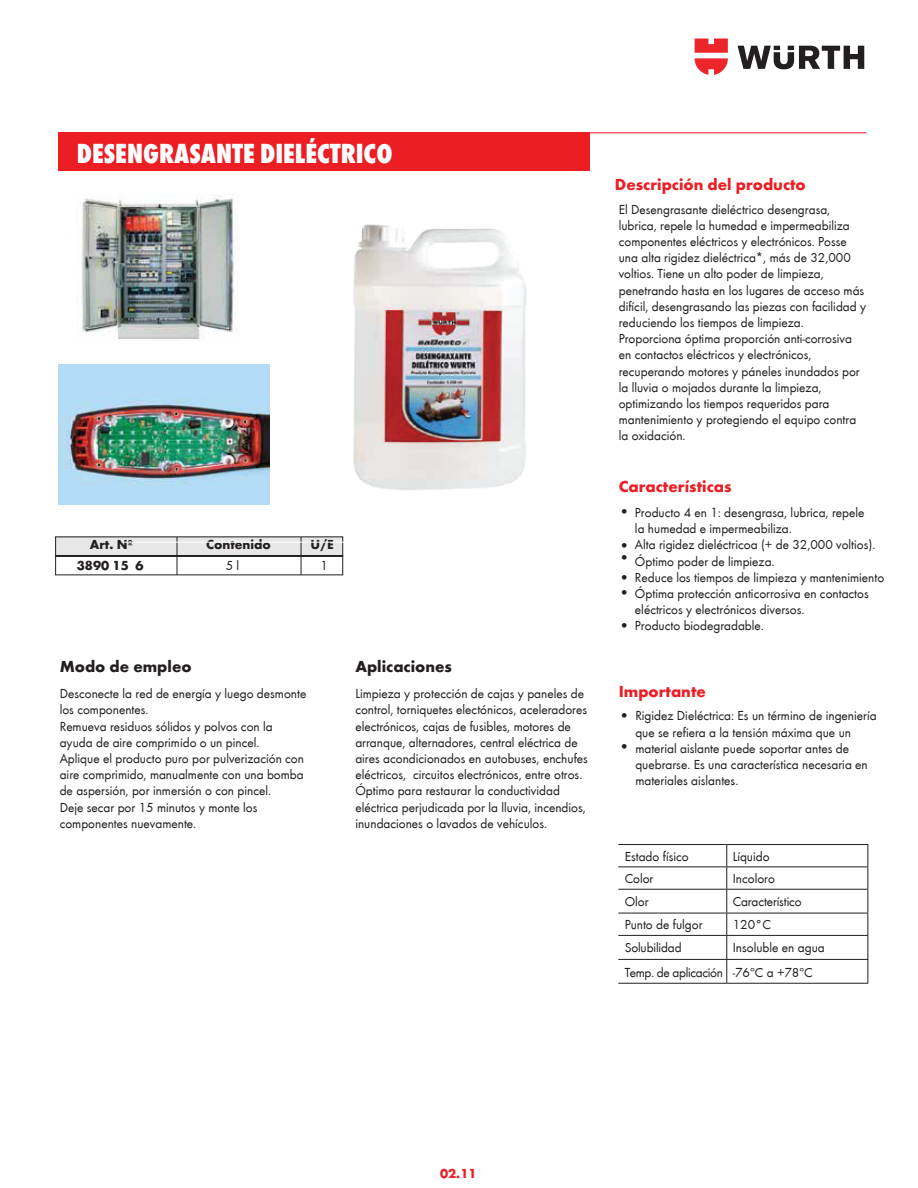
<style>
.page{position:relative;width:918px;height:1188px;background:#fff}
.page>*{position:absolute;margin:0;border:0;box-sizing:border-box;transform-origin:0 0}
.t1{font:800 condensed 28.5px "Wuerth";color:#fff}
.t2{font:700 16.5px "Wuerth";color:#ed1d24}
.t3{font:700 16.5px "Wuerth";color:#231f20}
.t4{font:16.5px/34.5px "Wuerth";color:#231f20}
.t5{font:13.5px/16.2px "Wuerth";color:#231f20}
.t6{font:700 13.5px/21px "Wuerth";color:#231f20;text-align:center}
.t7{font:700 13.5px "Wuerth";color:#ed1d24}
</style>
<div class="page">
<svg style="left:738px;top:46px;width:126px;height:23px"></svg>
<svg style="left:695px;top:39px;width:33px;height:36px"></svg>
<hr style="left:59px;top:132px;width:807px;height:1px;background:#ed1d24">
<div style="left:59px;top:132px;width:531px;height:39px;background:#ed1d24"></div>
<div style="left:55px;top:537px;width:288px;height:19px;background:#e7e7e7"></div>
<hr style="left:55px;top:556px;width:288px;height:1px;background:#231f20">
<hr style="left:301px;top:537px;width:1px;height:38px;background:#231f20">
<hr style="left:177px;top:537px;width:1px;height:38px;background:#231f20">
<svg style="left:726px;top:845px;width:1px;height:90px"></svg>
<hr style="left:726px;top:936px;width:1px;height:47px;background:#231f20">
<hr style="left:618px;top:844px;width:109px;height:1px;background:#231f20">
<hr style="left:727px;top:844px;width:141px;height:1px;background:#231f20">
<hr style="left:618px;top:867px;width:109px;height:1px;background:#231f20">
<hr style="left:727px;top:867px;width:141px;height:1px;background:#231f20">
<hr style="left:618px;top:889px;width:109px;height:1px;background:#231f20">
<hr style="left:727px;top:889px;width:141px;height:1px;background:#231f20">
<hr style="left:618px;top:913px;width:109px;height:1px;background:#231f20">
<hr style="left:727px;top:913px;width:141px;height:1px;background:#231f20">
<svg style="left:867px;top:845px;width:1px;height:90px"></svg>
<hr style="left:618px;top:935px;width:109px;height:1px;background:#231f20">
<hr style="left:727px;top:935px;width:141px;height:1px;background:#231f20">
<hr style="left:618px;top:959px;width:109px;height:1px;background:#231f20">
<hr style="left:727px;top:959px;width:141px;height:1px;background:#231f20">
<hr style="left:867px;top:936px;width:1px;height:47px;background:#231f20">
<hr style="left:618px;top:983px;width:109px;height:1px;background:#231f20">
<hr style="left:727px;top:983px;width:141px;height:1px;background:#231f20">
<img style="left:353px;top:224px;width:174px;height:266px">
<hr style="left:122px;top:542px;width:233px;height:1px;background:#fff">
<img style="left:81px;top:195px;width:158px;height:144px">
<img style="left:59px;top:364px;width:210px;height:140px">
<h1 class="t1" style="left:77px;top:133px;width:317px">DESENGRASANTE DIELÉCTRICO</h1>
<p class="t6" style="left:77px;top:533px;width:68px">Art. Nº<br>3890 15 6</p>
<p class="t6" style="left:311px;top:533px;width:25px">U/E</p>
<p class="t6" style="left:206px;top:533px;width:66px">Contenido</p>
<p class="t5" style="left:226px;top:557px;width:15px">5 l</p>
<p class="t5" style="left:320px;top:557px;width:9px">1</p>
<p class="t3" style="left:60px;top:654px;width:133px">Modo de empleo</p>
<p class="t5" style="left:60px;top:685px;width:248px">Desconecte la red de energía y luego desmonte los componentes.<br>Remueva residuos sólidos y polvos con la ayuda de aire comprimido o un pincel.<br>Aplique el producto puro por pulverización con aire comprimido, manualmente con una bomba de aspersión, por inmersión o con pincel.<br>Deje secar por 15 minutos y monte los componentes nuevamente.</p>
<p class="t3" style="left:355px;top:654px;width:98px">Aplicaciones</p>
<p class="t5" style="left:355px;top:685px;width:234px">Limpieza y protección de cajas y paneles de control, torniquetes electónicos, aceleradores electrónicos, cajas de fusibles, motores de arranque, alternadores, central eléctrica de aires acondicionados en autobuses, enchufes eléctricos, circuitos electrónicos, entre otros.<br>Óptimo para restaurar la conductividad eléctrica perjudicada por la lluvia, incendios, inundaciones o lavados de vehículos.</p>
<p class="t2" style="left:615px;top:172px;width:192px">Descripción del producto</p>
<p class="t5" style="left:619px;top:200px;width:249px">El Desengrasante dieléctrico desengrasa, lubrica, repele la humedad e impermeabiliza componentes eléctricos y electrónicos. Posse una alta rigidez dieléctrica*, más de 32,000 voltios. Tiene un alto poder de limpieza, penetrando hasta en los lugares de acceso más difícil, desengrasando las piezas con facilidad y reduciendo los tiempos de limpieza.<br>Proporciona óptima proporción anti-corrosiva en contactos eléctricos y electrónicos, recuperando motores y páneles inundados por la lluvia o mojados durante la limpieza, optimizando los tiempos requeridos para mantenimiento y protegiendo el equipo contra la oxidación.</p>
<p class="t2" style="left:619px;top:475px;width:114px">Características</p>
<p class="t4" style="left:619px;top:493px;width:13px">• •</p>
<p class="t4" style="left:619px;top:559px;width:13px">•</p>
<p class="t4" style="left:619px;top:540px;width:13px">•</p>
<p class="t4" style="left:619px;top:574px;width:13px">•</p>
<p class="t4" style="left:619px;top:607px;width:13px">•</p>
<p class="t5" style="left:635px;top:504px;width:251px">Producto 4 en 1: desengrasa, lubrica, repele<br>la humedad e impermeabiliza.<br>Alta rigidez dieléctricoa (+ de 32,000 voltios).<br>Óptimo poder de limpieza.<br>Reduce los tiempos de limpieza y mantenimiento Óptima protección anticorrosiva en contactos eléctricos y electrónicos diversos.<br>Producto biodegradable.</p>
<p class="t2" style="left:619px;top:680px;width:89px">Importante</p>
<p class="t4" style="left:619px;top:699px;width:13px;line-height:31.5px">• •</p>
<p class="t5" style="left:635px;top:707px;width:243px">Rigidez Dieléctrica: Es un término de ingeniería que se refiera a la tensión máxima que un material aislante puede soportar antes de quebrarse. Es una característica necesaria en materiales aislantes.</p>
<p class="t5" style="left:625px;top:848px;width:66px">Estado físico</p>
<p class="t5" style="left:733px;top:848px;width:38px">Líquido</p>
<p class="t5" style="left:625px;top:870px;width:30px">Color</p>
<p class="t5" style="left:733px;top:870px;width:44px">Incoloro</p>
<p class="t5" style="left:625px;top:892px;width:25px">Olor</p>
<p class="t5" style="left:733px;top:892px;width:70px">Característico</p>
<p class="t5" style="left:625px;top:916px;width:79px">Punto de fulgor</p>
<p class="t5" style="left:733px;top:916px;width:40px">120°C</p>
<p class="t5" style="left:625px;top:939px;width:59px">Solubilidad</p>
<p class="t5" style="left:625px;top:934px;width:202px;line-height:25.3px;text-indent:108px">Insoluble en agua<br>Temp. de aplicación -76ºC a +78ºC</p>
<p class="t7" style="left:440px;top:1163px;width:38px">02.11</p>
</div>
